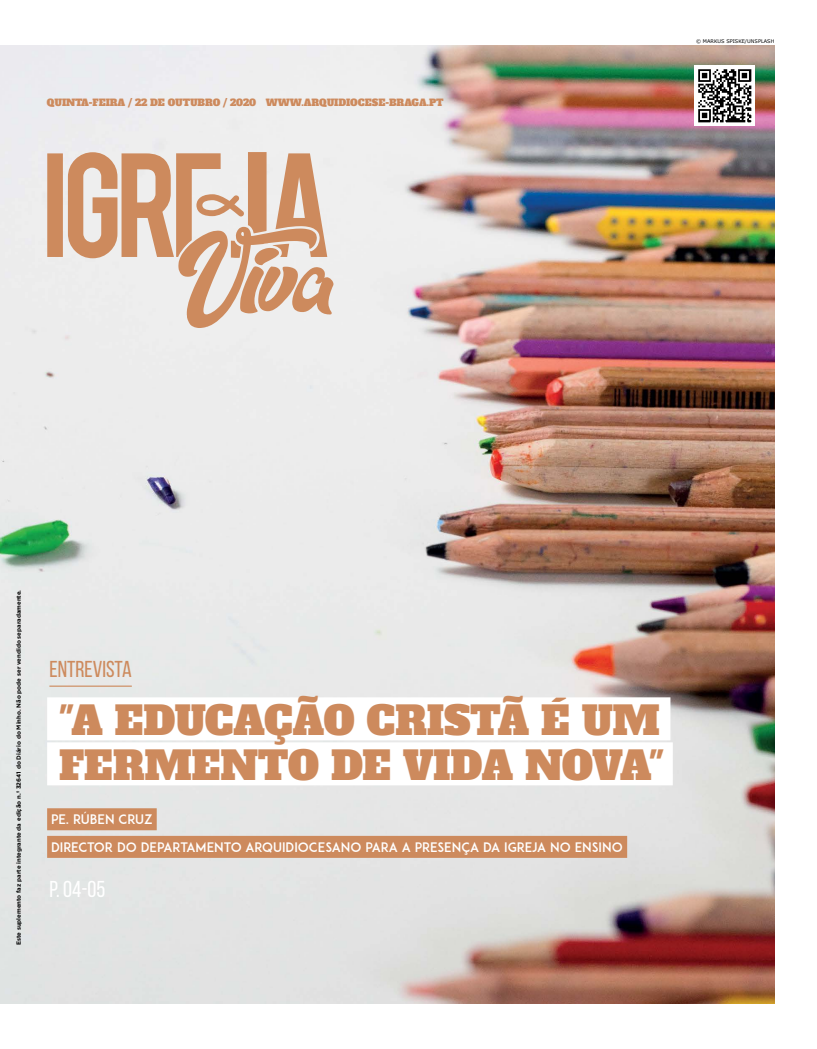
<style>
.page{position:relative;width:817px;height:1049px;background:#fff}
.page>*{position:absolute;margin:0;border:0;box-sizing:border-box;transform-origin:0 0}
.t1{font:39.2px/45px "Alfa Slab One";letter-spacing:-.01em;color:#cd8a5d}
.t2{font:23px "Bebas Neue";color:#cd8a5d}
.t3{font:23px "Bebas Neue";color:#fff}
.t4{font:13px/27.6px "ADAM.CGPRO";color:#fff}
.t5{font:9.5px "Alfa Slab One";color:#cd8a5d}
.t6{font:700 6px "Gotham";color:#000}
.t7{font:5px "Verdana";color:#000}
</style>
<div class="page">
<img style="left:0;top:45px;width:774px;height:958px">
<img style="left:694px;top:65px;width:60px;height:60px">
<hr style="left:49px;top:685px;width:83px;height:2px;background:#cd8a5d">
<div style="left:47px;top:697px;width:623px;height:43px;background:#fff"></div>
<div style="left:47px;top:742px;width:625px;height:43px;background:#fff"></div>
<div style="left:47px;top:808px;width:110px;height:22px;background:#cd8a5d"></div>
<div style="left:47px;top:836px;width:580px;height:22px;background:#cd8a5d"></div>
<svg style="left:47px;top:152px;width:286px;height:176px;background:#dfc1ad"></svg>
<h3 class="t5" style="left:47px;top:96px;width:398px">QUINTA-FEIRA / 22 DE OUTUBRO / 2020 WWW.ARQUIDIOCESE-BRAGA.PT</h3>
<p class="t7" style="left:696px;top:38px;width:80px">© MARKUS SPISKE/UNSPLASH</p>
<p class="t6" style="left:15px;top:945px;width:357px;rotate:-90deg">Este suplemento faz parte integrante da edição n.º 32641 do Diário do Minho. Não pode ser vendido separadamente.</p>
<h2 class="t2" style="left:49px;top:657px;width:84px">ENTREVISTA</h2>
<h1 class="t1" style="left:59px;top:698px;width:607px">"A EDUCAÇÃO CRISTÃ É UM<br>FERMENTO DE VIDA NOVA"</h1>
<h3 class="t4" style="left:51px;top:805px;width:573px">PE. RÚBEN CRUZ<br>DIRECTOR DO DEPARTAMENTO ARQUIDIOCESANO PARA A PRESENÇA DA IGREJA NO ENSINO</h3>
<h2 class="t3" style="left:49px;top:876px;width:57px">P. 04-05</h2>
</div>
